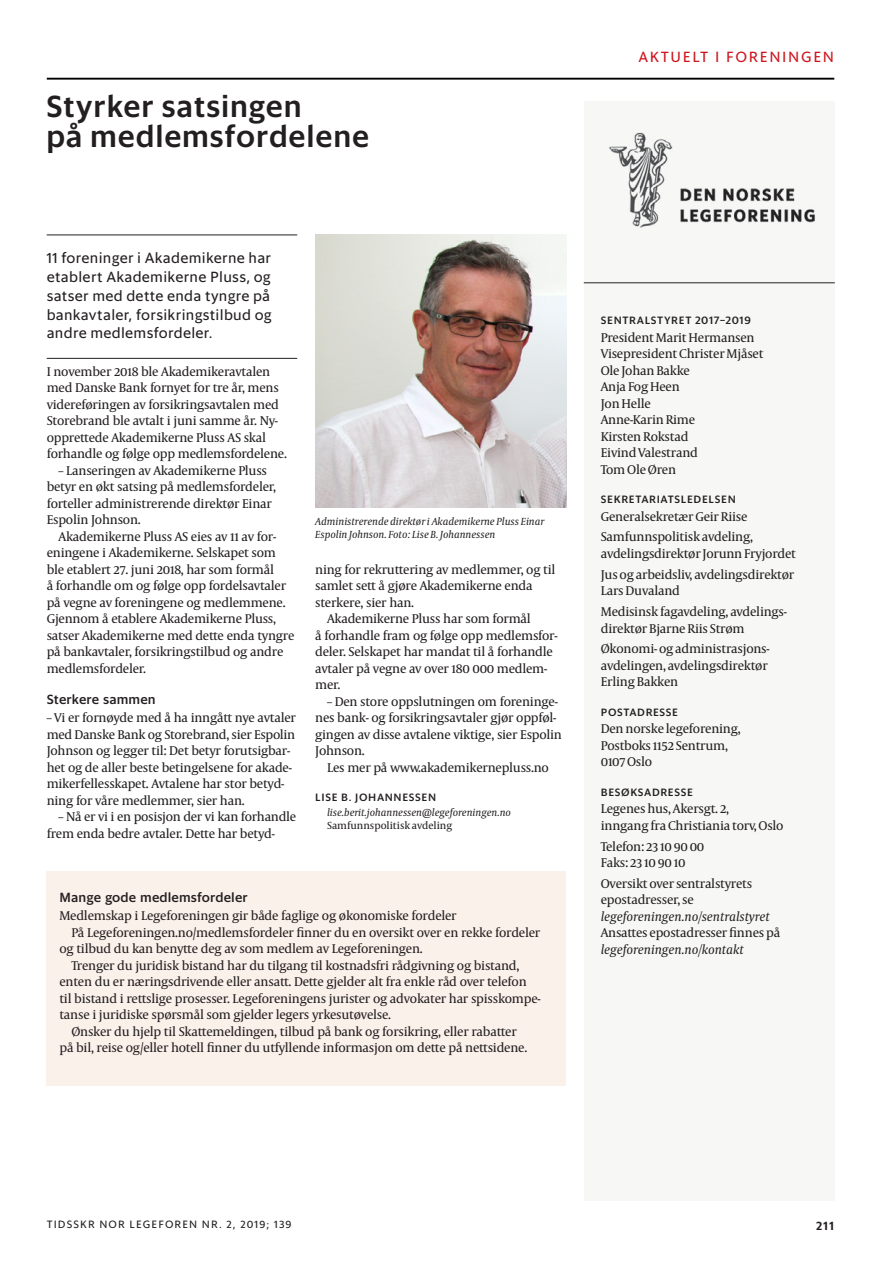
<style>
.page{position:relative;width:893px;height:1263px;background:#fff}
.page>*{position:absolute;margin:0;border:0;box-sizing:border-box;transform-origin:0 0}
.t1{font:500 30px/30px "Sanomat Sans";letter-spacing:.05em;color:#231f20}
.t2{font:15px/18.8px "Sanomat Sans Text";letter-spacing:.02em;color:#231f20;text-align:justify}
.t3{font:15px "Sanomat Sans Text";letter-spacing:.11em;color:#cd151d}
.t4{font:500 13.5px "Sanomat Sans Text";letter-spacing:.01em;color:#231f20}
.t5{font:12.9px/16.5px "Capitolium News 2";letter-spacing:-.02em;color:#231f20}
.t6{font:italic 12.9px "Capitolium News 2";letter-spacing:-.005em;color:#231f20}
.t7{font:600 12.3px "Sanomat Sans Text";color:#231f20}
.t8{font:500 10.8px "Sanomat Sans Text";letter-spacing:.06em;color:#231f20}
.t9{font:10.8px "Sanomat Sans Text";letter-spacing:.1em;color:#231f20}
.t10{font:italic 10.5px/13.5px "Capitolium News 2";letter-spacing:-.005em;color:#231f20}
.t11{font:10.5px "Capitolium News 2";letter-spacing:-.005em;color:#231f20}
</style>
<div class="page">
<hr style="left:47px;top:78px;width:787px;height:2px;background:#000">
<hr style="left:47px;top:235px;width:250px;height:1px;background:#231f20">
<hr style="left:47px;top:358px;width:250px;height:1px;background:#231f20">
<div style="left:584px;top:102px;width:250px;height:1099px;background:#f7f7f6"></div>
<img style="left:609px;top:132px;width:206px;height:96px">
<hr style="left:584px;top:283px;width:251px;height:1px;background:#231f20">
<img style="left:316px;top:235px;width:250px;height:273px">
<div style="left:47px;top:871px;width:519px;height:214px;background:#fbf1eb"></div>
<h1 class="t1" style="left:47px;top:89px;width:324px">Styrker satsingen<br>på medlemsfordelene</h1>
<p class="t3" style="left:638px;top:46px;width:197px">AKTUELT I FORENINGEN</p>
<p class="t2" style="left:47px;top:248px;width:227px">11 foreninger i Akademikerne har etablert Akademikerne Pluss, og satser med dette enda tyngre på bankavtaler, forsikringstilbud og andre medlemsfordeler.</p>
<p class="t5" style="left:47px;top:363px;width:242px">I november 2018 ble Akademikeravtalen med Danske Bank fornyet for tre år, mens videreføringen av forsikringsavtalen med Storebrand ble avtalt i juni samme år. Ny&shy;oppretede Akademikerne Pluss AS skal forhandle og følge opp medlemsfordelene.</p>
<p class="t5" style="left:47px;top:462px;width:231px;text-indent:12px">– Lanseringen av Akademikerne Pluss betyr en økt satsing på medlemsfordeler, forteller administrerende direktør Einar Espolin Johnson.</p>
<p class="t5" style="left:47px;top:528px;width:249px;text-indent:12px">Akademikerne Pluss AS eies av 11 av for&shy;eningene i Akademikerne. Selskapet som ble etablert 27. juni 2018, har som formål<br>å forhandle om og følge opp fordelsavtaler på vegne av foreningene og medlemmene.<br>Gjennom å etablere Akademikerne Pluss, satser Akademikerne med dete enda tyngre på bankavtaler, forsikringstilbud og andre medlemsfordeler.</p>
<p class="t4" style="left:47px;top:689px;width:111px">Sterkere sammen</p>
<p class="t5" style="left:47px;top:709px;width:251px">– Vi er fornøyde med å ha inngått nye avtaler med Danske Bank og Storebrand, sier Espolin Johnson og legger til: Det betyr forutsigbar&shy;het og de aller beste betingelsene for akade&shy;mikerfellesskapet. Avtalene har stor betyd&shy;ning for våre medlemmer, sier han.</p>
<p class="t5" style="left:47px;top:808px;width:251px;text-indent:12px">– Nå er vi i en posisjon der vi kan forhandle frem enda bedre avtaler. Dete har betyd-</p>
<p class="t10" style="left:315px;top:514px;width:230px">Administrerende direktør i Akademikerne Pluss Einar<br>Espolin Johnson. Foto: Lise B. Johannessen</p>
<p class="t5" style="left:315px;top:561px;width:242px">ning for rekrutering av medlemmer, og til</p>
<p class="t5" style="left:315px;top:577px;width:219px">samlet sett å gjøre Akademikerne enda</p>
<p class="t5" style="left:315px;top:594px;width:100px">sterkere, sier han.</p>
<p class="t5" style="left:327px;top:610px;width:205px">Akademikerne Pluss har som formål</p>
<p class="t5" style="left:315px;top:627px;width:244px">å forhandle fram og følge opp medlemsfor-</p>
<p class="t5" style="left:315px;top:643px;width:239px">deler. Selskapet har mandat til å forhandle</p>
<p class="t5" style="left:315px;top:660px;width:233px">avtaler på vegne av over 180 000 medlem-</p>
<p class="t5" style="left:315px;top:676px;width:27px">mer.</p>
<p class="t5" style="left:315px;top:693px;width:248px;text-indent:12px">– Den store oppslutningen om foreninge&shy;nes bank- og forsikringsavtaler gjør oppføl&shy;gingen av disse avtalene viktige, sier Espolin Johnson.</p>
<p class="t5" style="left:327px;top:759px;width:223px">Les mer på www.akademikernepluss.no</p>
<p class="t8" style="left:315px;top:789px;width:122px">LISE B. JOHANNESSEN</p>
<p class="t10" style="left:327px;top:805px;width:185px">lise.berit.johannessen@legeforeningen.no</p>
<p class="t11" style="left:327px;top:818px;width:127px">Samfunnspolitisk avdeling</p>
<p class="t4" style="left:59px;top:887px;width:190px">Mange gode medlemsfordeler</p>
<p class="t5" style="left:59px;top:907px;width:399px">Medlemskap i Legeforeningen gir både faglige og økonomiske fordeler</p>
<p class="t5" style="left:71px;top:924px;width:470px">På Legeforeningen.no/medlemsfordeler finner du en oversikt over en rekke fordeler</p>
<p class="t5" style="left:59px;top:940px;width:365px">og tilbud du kan benyte deg av som medlem av Legeforeningen.</p>
<p class="t5" style="left:71px;top:957px;width:450px">Trenger du juridisk bistand har du tilgang til kostnadsfri rådgivning og bistand,</p>
<p class="t5" style="left:59px;top:973px;width:469px">enten du er næringsdrivende eller ansatt. Dete gjelder alt fra enkle råd over telefon</p>
<p class="t5" style="left:59px;top:990px;width:482px">til bistand i rettslige prosesser. Legeforeningens jurister og advokater har spisskompe-</p>
<p class="t5" style="left:59px;top:1006px;width:333px">tanse i juridiske spørsmål som gjelder legers yrkesutøvelse.</p>
<p class="t5" style="left:71px;top:1023px;width:447px">Ønsker du hjelp til Skatemeldingen, tilbud på bank og forsikring, eller rabater</p>
<p class="t5" style="left:59px;top:1039px;width:469px">på bil, reise og/eller hotell finner du utfyllende informasjon om dete på nett-sidene.</p>
<p class="t8" style="left:601px;top:312px;width:152px">SENTRALSTYRET 2017–2019</p>
<p class="t5" style="left:601px;top:329px;width:164px">President Marit Hermansen<br>Visepresident Christer Mjåset<br>Ole Johan Bakke<br>Anja Fog Heen<br>Jon Helle<br>Anne-Karin Rime<br>Kirsten Rokstad<br>Eivind Valestrand<br>Tom Ole Øren</p>
<p class="t8" style="left:601px;top:491px;width:136px">SEKRETARIATSLEDELSEN</p>
<p class="t5" style="left:601px;top:505px;width:154px;line-height:20.7px">Generalsekretær Geir Riise<br>Samfunnspolitisk avdeling,</p>
<p class="t5" style="left:601px;top:543px;width:197px;line-height:20.7px">avdelingsdirektør Jorunn Fryjordet<br>Jus og arbeidsliv, avdelingsdirektør</p>
<p class="t5" style="left:601px;top:580px;width:188px;line-height:20.7px">Lars Duvaland<br>Medisinsk fagavdeling, avdelings-</p>
<p class="t5" style="left:601px;top:617px;width:170px;line-height:20.7px">direktør Bjarne Riis Strøm<br>Økonomi- og administrasjons-</p>
<p class="t5" style="left:601px;top:657px;width:168px">avdelingen, avdelingsdirektør<br>Erling Bakken</p>
<p class="t8" style="left:601px;top:704px;width:79px">POSTADRESSE</p>
<p class="t5" style="left:601px;top:720px;width:141px">Den norske legeforening,<br>Postboks 1152 Sentrum,<br>0107 Oslo</p>
<p class="t8" style="left:601px;top:784px;width:94px">BESØKSADRESSE</p>
<p class="t5" style="left:601px;top:800px;width:184px">Legenes hus, Akersgt. 2,<br>inngang fra Christiania torv, Oslo</p>
<p class="t5" style="left:601px;top:837px;width:105px">Telefon: 23 10 90 00<br>Faks: 23 10 90 10</p>
<p class="t5" style="left:601px;top:875px;width:153px">Oversikt over sentralstyrets epostadresser, se</p>
<p class="t6" style="left:601px;top:907px;width:171px">legeforeningen.no/sentralstyret</p>
<p class="t5" style="left:601px;top:924px;width:181px">Ansattes epostadresser finnes på</p>
<p class="t6" style="left:601px;top:940px;width:145px">legeforeningen.no/kontakt</p>
<p class="t9" style="left:47px;top:1216px;width:246px">TIDSSKR NOR LEGEFOREN NR. 2, 2019; 139</p>
<p class="t7" style="left:816px;top:1216px;width:20px">211</p>
</div>
